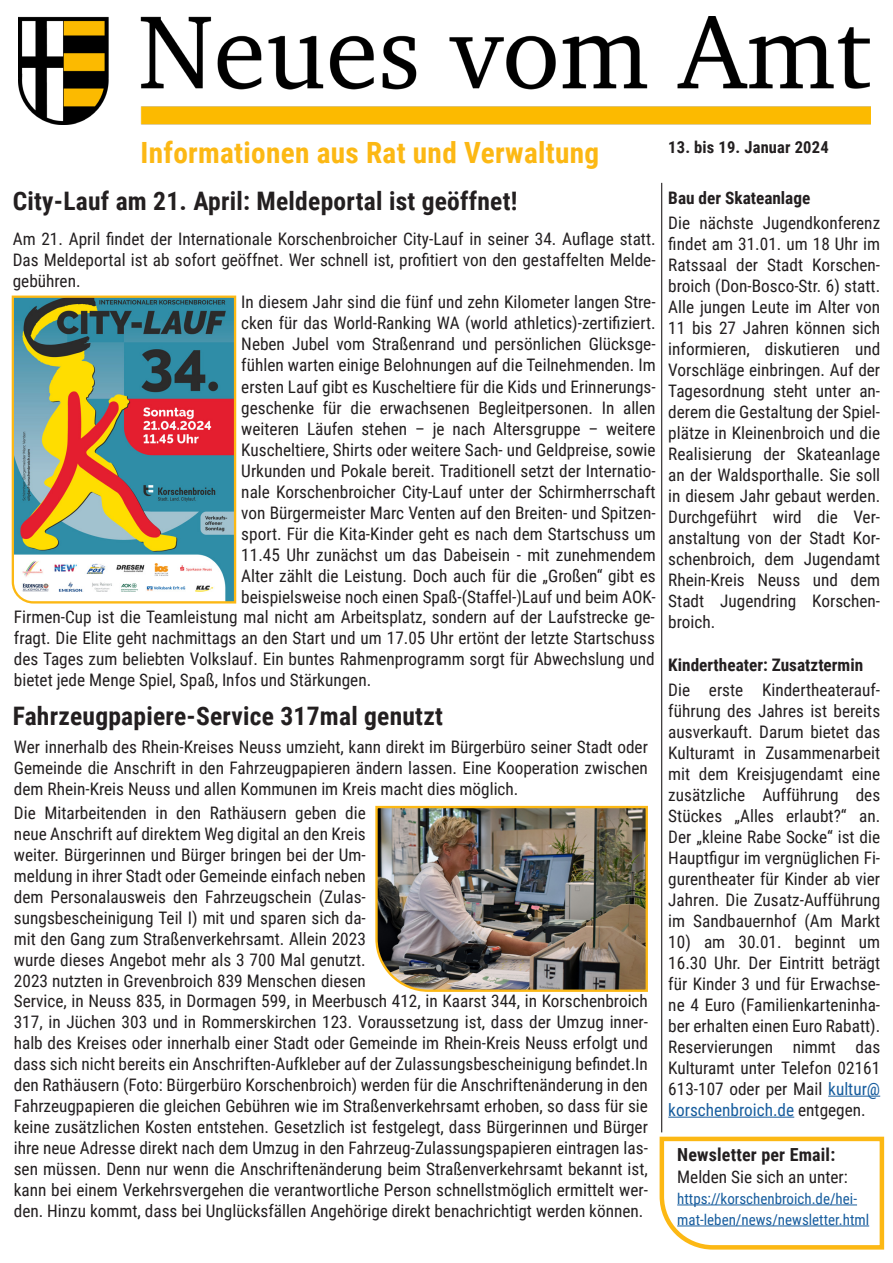
<style>
.page{position:relative;width:893px;height:1263px;background:#fff}
.page>*{position:absolute;margin:0;border:0;box-sizing:border-box;transform-origin:0 0}
.t1{font:700 29.25px "Roboto Condensed";letter-spacing:.01em;color:#fcb814}
.t2{font:700 25.5px "Roboto Condensed";letter-spacing:.01em;color:#231f20}
.t3{font:700 18px "Roboto Condensed";letter-spacing:.01em;color:#231f20}
.Absatzformat_1{font:17.25px/21px "Roboto Condensed";color:#231f20;text-align:justify}
.t4{font:700 17.25px "Roboto Condensed";color:#231f20}
.t5{font:700 16.5px "Roboto Condensed";letter-spacing:.01em;color:#231f20}
.t6{font:15px/21px "Roboto Condensed";color:#175d9e}
.s1{color:#175d9e}
</style>
<div class="page">
<img style="left:18px;top:16px;width:853px;height:109px">
<svg style="left:659px;top:1136px;width:226px;height:114px"></svg>
<hr style="left:661px;top:183px;width:1px;height:949px;background:#231f20">
<hr style="left:677px;top:1204px;width:180px;height:1px;background:#175d9e">
<hr style="left:677px;top:1225px;width:192px;height:1px;background:#175d9e">
<svg style="left:11px;top:295px;width:226px;height:309px;background:#919583"></svg>
<img style="left:375px;top:805px;width:273px;height:187px">
<hr style="left:828px;top:1096px;width:52px;height:1px;background:#175d9e">
<hr style="left:668px;top:1117px;width:126px;height:1px;background:#175d9e">
<p class="t1" style="left:141px;top:132px;width:460px">Informationen aus Rat und Verwaltung</p>
<p class="t2" style="left:13px;top:184px;width:506px">City-Lauf am 21. April: Meldeportal ist geöffnet!</p>
<p class="Absatzformat_1" style="left:13px;top:228px;width:644px">Am 21. April findet der Internationale Korschenbroicher City-Lauf in seiner 34. Auflage statt.<br>Das Meldeportal ist ab sofort geöffnet. Wer schnell ist, profitiert von den gestaffelten Melde&shy;gebühren.</p>
<p class="Absatzformat_1" style="left:241px;top:291px;width:416px">In diesem Jahr sind die fünf und zehn Kilometer langen Stre&shy;cken für das World-Ranking WA (world athletics)-zertifiziert.<br>Neben Jubel vom Straßenrand und persönlichen Glücksge&shy;fühlen warten einige Belohnungen auf die Teilnehmenden. Im ersten Lauf gibt es Kuscheltiere für die Kids und Erinnerungs&shy;geschenke für die erwachsenen Begleitpersonen. In allen weiteren Läufen stehen – je nach Altersgruppe – weitere Kuscheltiere, Shirts oder weitere Sach- und Geldpreise, sowie Urkunden und Pokale bereit. Traditionell setzt der Internatio&shy;nale Korschenbroicher City-Lauf unter der Schirmherrschaft von Bürgermeister Marc Venten auf den Breiten- und Spitzen&shy;sport. Für die Kita-Kinder geht es nach dem Startschuss um 11.45 Uhr zunächst um das Dabeisein - mit zunehmendem Alter zählt die Leistung. Doch auch für die „Großen“ gibt es beispielsweise noch einen Spaß-(Staffel-)Lauf und beim AOK-</p>
<p class="Absatzformat_1" style="left:14px;top:606px;width:642px">Firmen-Cup ist die Teamleistung mal nicht am Arbeitsplatz, sondern auf der Laufstrecke ge&shy;fragt. Die Elite geht nachmittags an den Start und um 17.05 Uhr ertönt der letzte Startschuss des Tages zum beliebten Volkslauf. Ein buntes Rahmenprogramm sorgt für Abwechslung und bietet jede Menge Spiel, Spaß, Infos und Stärkungen.</p>
<p class="t2" style="left:13px;top:698px;width:432px">Fahrzeugpapiere-Service 317mal genutzt</p>
<p class="Absatzformat_1" style="left:14px;top:736px;width:635px">Wer innerhalb des Rhein-Kreises Neuss umzieht, kann direkt im Bürgerbüro seiner Stadt oder Gemeinde die Anschrift in den Fahrzeugpapieren ändern lassen. Eine Kooperation zwischen dem Rhein-Kreis Neuss und allen Kommunen im Kreis macht dies möglich.</p>
<p class="Absatzformat_1" style="left:14px;top:801px;width:353px">Die Mitarbeitenden in den Rathäusern geben die neue Anschrift auf direktem Weg digital an den Kreis weiter. Bürgerinnen und Bürger bringen bei der Um&shy;meldung in ihrer Stadt oder Gemeinde einfach neben dem Personalausweis den Fahrzeugschein (Zulas&shy;sungsbescheinigung Teil I) mit und sparen sich da&shy;mit den Gang zum Straßenverkehrsamt. Allein 2023 wurde dieses Angebot mehr als 3 700 Mal genutzt.<br>2023 nutzten in Grevenbroich 839 Menschen diesen</p>
<p class="Absatzformat_1" style="left:14px;top:990px;width:636px">Service, in Neuss 835, in Dormagen 599, in Meerbusch 412, in Kaarst 344, in Korschenbroich 317, in Jüchen 303 und in Rommerskirchen 123. Voraussetzung ist, dass der Umzug inner&shy;halb des Kreises oder innerhalb einer Stadt oder Gemeinde im Rhein-Kreis Neuss erfolgt und dass sich nicht bereits ein Anschriften-Aufkleber auf der Zulassungsbescheinigung befindet.In den Rathäusern (Foto: Bürgerbüro Korschenbroich) werden für die Anschriftenänderung in den Fahrzeugpapieren die gleichen Gebühren wie im Straßenverkehrsamt erhoben, so dass für sie keine zusätzlichen Kosten entstehen. Gesetzlich ist festgelegt, dass Bürgerinnen und Bürger ihre neue Adresse direkt nach dem Umzug in den Fahrzeug-Zulassungspapieren eintragen las&shy;sen müssen. Denn nur wenn die Anschriftenänderung beim Straßenverkehrsamt bekannt ist, kann bei einem Verkehrsvergehen die verantwortliche Person schnellstmöglich ermittelt wer&shy;den. Hinzu kommt, dass bei Unglücksfällen Angehörige direkt benachrichtigt werden können.</p>
<p class="t5" style="left:668px;top:135px;width:162px">13. bis 19. Januar 2024</p>
<p class="t4" style="left:668px;top:186px;width:144px">Bau der Skateanlage</p>
<p class="Absatzformat_1" style="left:668px;top:212px;width:213px">Die nächste Jugendkonferenz findet am 31.01. um 18 Uhr im Ratssaal der Stadt Korschen&shy;broich (Don-Bosco-Str. 6) statt.<br>Alle jungen Leute im Alter von 11 bis 27 Jahren können sich informieren, diskutieren und Vorschläge einbringen. Auf der Tagesordnung steht unter an&shy;derem die Gestaltung der Spiel&shy;plätze in Kleinenbroich und die Realisierung der Skateanlage an der Waldsporthalle. Sie soll in diesem Jahr gebaut werden.<br>Durchgeführt wird die Ver&shy;anstaltung von der Stadt Kor&shy;schenbroich, dem Jugendamt Rhein-Kreis Neuss und dem Stadt Jugendring Korschen&shy;broich.</p>
<p class="t4" style="left:668px;top:652px;width:196px">Kindertheater: Zusatztermin</p>
<p class="Absatzformat_1" style="left:668px;top:678px;width:213px">Die erste Kindertheaterauf&shy;führung des Jahres ist bereits ausverkauft. Darum bietet das Kulturamt in Zusammenarbeit mit dem Kreisjugendamt eine zusätzliche Aufführung des Stückes „Alles erlaubt?“ an.<br>Der „kleine Rabe Socke“ ist die Hauptfigur im vergnüglichen Fi&shy;gurentheater für Kinder ab vier Jahren. Die Zusatz-Aufführung im Sandbauernhof (Am Markt</p>
<p class="Absatzformat_1" style="left:668px;top:930px;width:213px">10) am 30.01. beginnt um 16.30 Uhr. Der Eintritt beträgt für Kinder 3 und für Erwachse&shy;ne 4 Euro (Familienkarteninha&shy;ber erhalten einen Euro Rabatt).<br>Reservierungen nimmt das Kulturamt unter Telefon 02161<br>613-107 oder per Mail <span class="s1">kultur@ korschenbroich.de</span> entgegen.</p>
<p class="t3" style="left:677px;top:1142px;width:160px">Newsletter per Email:</p>
<p class="Absatzformat_1" style="left:677px;top:1165px;width:172px">Melden Sie sich an unter:</p>
<p class="t6" style="left:677px;top:1187px;width:193px">https://korschenbroich.de/hei&shy;mat-leben/news/newsletter.html</p>
</div>
